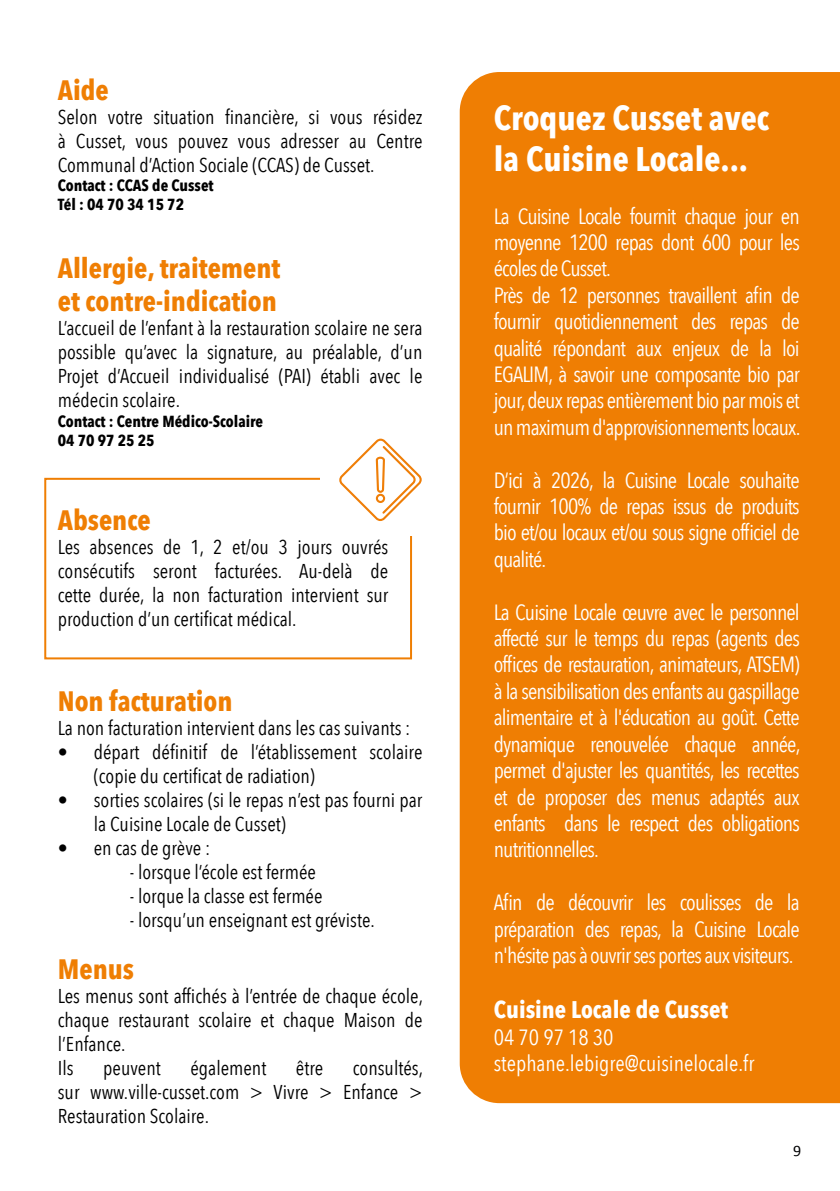
<style>
.page{position:relative;width:840px;height:1191px;background:#fff}
.page>*{position:absolute;margin:0;border:0;box-sizing:border-box;transform-origin:0 0}
.t1{font:700 34px/40.8px "Avenir Next Condensed";color:#fff}
.t2{font:700 28px/33.6px "Avenir Next Condensed";color:#ef7e03}
.t3{font:700 24px "Avenir Next Condensed";color:#fff}
.t4{font:22px/26.4px "Avenir Next Condensed";letter-spacing:-.04em;color:#fff;text-align:justify}
.t5{font:22px/26.4px "Avenir Next Condensed";color:#fff}
.t6{font:20px/24px "Avenir Next Condensed";color:#000;text-align:justify}
.t7{font:700 16px/19.2px "Avenir Next Condensed";color:#000}
.t8{font:16px "Calibri";color:#020203}
</style>
<div class="page">
<div style="left:459px;top:72px;width:380px;height:1031px;background:#ef7e03"></div>
<div style="left:44px;top:478px;width:368px;height:181px;border:2px solid #ef7e03"></div>
<div style="left:320px;top:439px;width:103px;height:97px;background:#fff"></div>
<svg style="left:339px;top:438px;width:82px;height:83px"></svg>
<h2 class="t2" style="left:58px;top:73px;width:52px">Aide</h2>
<p class="t6" style="left:58px;top:104px;width:366px">Selon votre situation financière, si vous résidez à Cusset, vous pouvez vous adresser au Centre Communal d’Action Sociale (CCAS) de Cusset.</p>
<p class="t7" style="left:58px;top:176px;width:157px">Contact : CCAS de Cusset<br>Tél : 04 70 34 15 72</p>
<h2 class="t2" style="left:58px;top:251px;width:224px">Allergie, traitement et contre-indication</h2>
<p class="t6" style="left:58px;top:315px;width:366px">L’accueil de l’enfant à la restauration scolaire ne sera possible qu’avec la signature, au préalable, d’un Projet d’Accueil individualisé (PAI) établi avec le médecin scolaire.</p>
<p class="t7" style="left:58px;top:411px;width:207px">Contact : Centre Médico-Scolaire<br>04 70 97 25 25</p>
<h2 class="t2" style="left:58px;top:503px;width:94px">Absence</h2>
<p class="t6" style="left:58px;top:534px;width:332px">Les absences de 1, 2 et/ou 3 jours ouvrés consécutifs seront facturées. Au-delà de cette durée, la non facturation intervient sur production d’un certificat médical.</p>
<h2 class="t2" style="left:58px;top:684px;width:176px">Non facturation</h2>
<p class="t6" style="left:58px;top:715px;width:354px">La non facturation intervient dans les cas suivants :</p>
<p class="t6" style="left:94px;top:739px;width:330px;text-indent:-36px">• départ définitif de l’établissement scolaire (copie du certificat de radiation)</p>
<p class="t6" style="left:94px;top:787px;width:330px;text-indent:-36px">• sorties scolaires (si le repas n’est pas fourni par la Cuisine Locale de Cusset)</p>
<p class="t6" style="left:58px;top:835px;width:154px">• en cas de grève :</p>
<p class="t6" style="left:130px;top:859px;width:187px">- lorsque l’école est fermée</p>
<p class="t6" style="left:130px;top:883px;width:194px">- lorque la classe est fermée</p>
<p class="t6" style="left:130px;top:907px;width:246px">- lorsqu’un enseignant est gréviste.</p>
<h2 class="t2" style="left:58px;top:952px;width:78px">Menus</h2>
<p class="t6" style="left:58px;top:982px;width:366px;text-align:left">Les menus sont affichés à l’entrée de chaque école, chaque restaurant scolaire et chaque Maison de l’Enfance.<br>Ils</p>
<p class="t6" style="left:58px;top:1054px;width:366px;text-indent:295px">consultés, sur www.ville-cusset.com &gt; Vivre &gt; Enfance &gt; Restauration Scolaire.</p>
<p class="t6" style="left:103px;top:1054px;width:59px">peuvent</p>
<p class="t6" style="left:190px;top:1054px;width:77px">également</p>
<p class="t6" style="left:296px;top:1054px;width:29px">être</p>
<h1 class="t1" style="left:493px;top:97px;width:276px">Croquez Cusset avec la Cuisine Locale...</h1>
<p class="t4" style="left:493px;top:201px;width:308px;text-align:left">La Cuisine Locale fournit chaque jour en moyenne 1200 repas dont 600 pour les écoles de Cusset.<br>Près de 12 personnes travaillent afin de fournir quotidiennement des repas de qualité répondant aux enjeux de la loi EGALIM, à savoir une composante bio par jour, deux repas entièrement bio par mois et un maximum d'approvisionnements locaux.</p>
<p class="t4" style="left:493px;top:465px;width:307px">D’ici à 2026, la Cuisine Locale souhaite fournir 100% de repas issus de produits bio et/ou locaux et/ou sous signe officiel de qualité.</p>
<p class="t4" style="left:493px;top:597px;width:308px">La Cuisine Locale œuvre avec le personnel affecté sur le temps du repas (agents des offices de restauration, animateurs, ATSEM) à la sensibilisation des enfants au gaspillage alimentaire et à l'éducation au goût. Cette dynamique renouvelée chaque année, permet d'ajuster les quantités, les recettes et de proposer des menus adaptés aux enfants dans le respect des obligations nutritionnelles.</p>
<p class="t4" style="left:493px;top:888px;width:307px">Afin de découvrir les coulisses de la préparation des repas, la Cuisine Locale n'hésite pas à ouvrir ses portes aux visiteurs.</p>
<p class="t3" style="left:493px;top:995px;width:235px">Cuisine Locale de Cusset</p>
<p class="t5" style="left:493px;top:1022px;width:262px">04 70 97 18 30 stephane.lebigre@cuisinelocale.fr</p>
<p class="t8" style="left:792px;top:1141px;width:10px">9</p>
</div>
